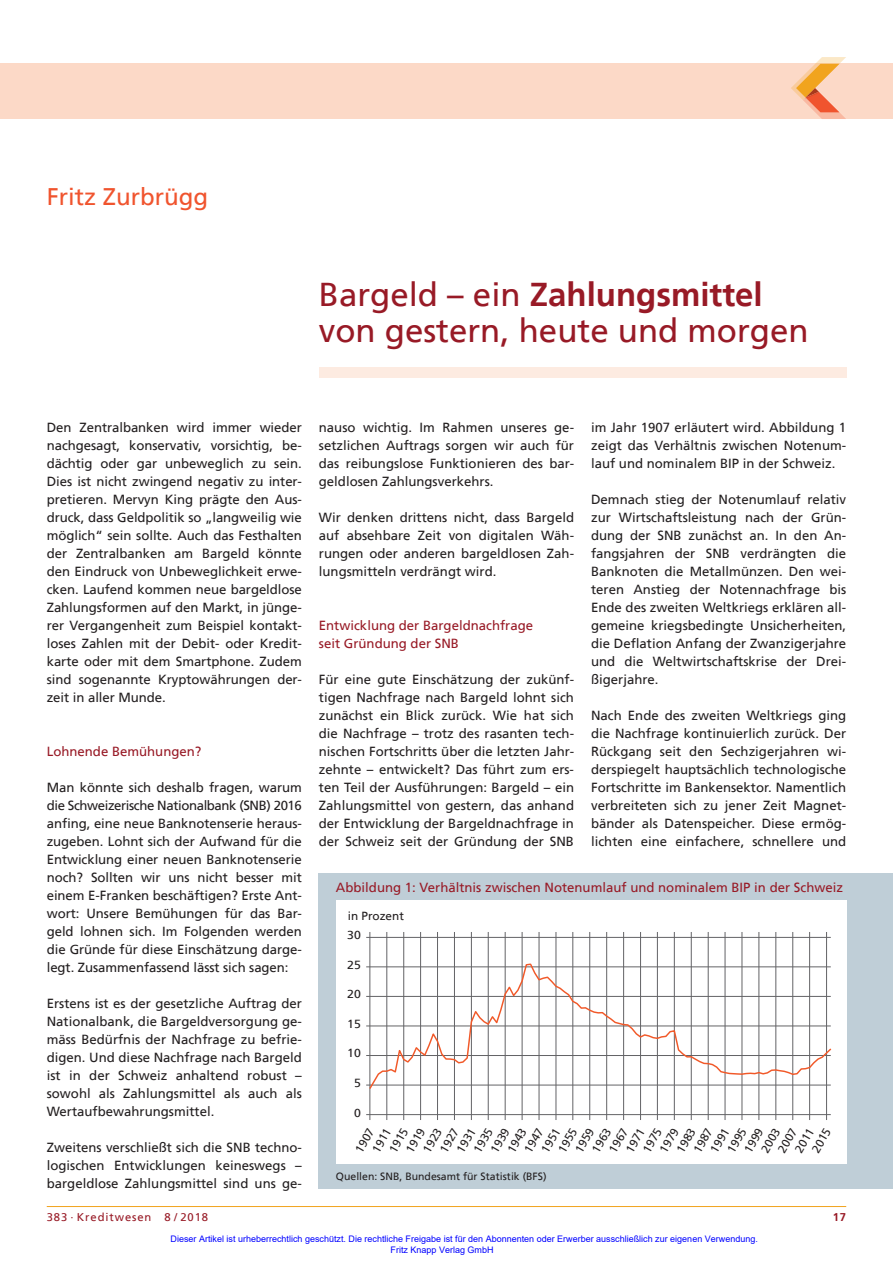
<style>
.page{position:relative;width:893px;height:1263px;background:#fff}
.page>*{position:absolute;margin:0;border:0;box-sizing:border-box;transform-origin:0 0}
.t1{font:33px/36px "Frutiger";color:#981a26}
.t2{font:24px "Frutiger";color:#f0542e}
.t3{font:13.2px/18px "Frutiger";color:#231f20;text-align:justify}
.t4{font:13.2px/18px "Frutiger";color:#981a26}
.t5{font:11.7px "Frutiger";color:#231f20}
.t6{font:11.7px "Frutiger";color:#231f20;scale:1.04 1}
.t7{font:11.25px "Frutiger";letter-spacing:.08em;color:#981a26}
.t8{font:700 11.25px "Frutiger";color:#981a26}
.t9{font:10.5px "Frutiger";color:#231f20}
.t10{font:9px/10.8px "Arial";color:#00f}
.s1{font-weight:700}
</style>
<div class="page">
<hr style="left:47px;top:1206px;width:799px;height:1px;background:#f1a31e">
<div style="left:0;top:64px;width:893px;height:55px;background:#fcd9c7"></div>
<svg style="left:791px;top:57px;width:55px;height:62px"></svg>
<div style="left:319px;top:873px;width:574px;height:315px;background:#bfced7"></div>
<div style="left:336px;top:900px;width:510px;height:264px;background:#fff"></div>
<hr style="left:366px;top:937px;width:465px;height:1px;background:#636366">
<hr style="left:366px;top:966px;width:465px;height:1px;background:#636366">
<hr style="left:366px;top:996px;width:465px;height:1px;background:#636366">
<hr style="left:366px;top:1025px;width:465px;height:1px;background:#636366">
<hr style="left:366px;top:1055px;width:465px;height:1px;background:#636366">
<hr style="left:366px;top:1085px;width:465px;height:1px;background:#636366">
<hr style="left:826px;top:932px;width:1px;height:188px;background:#636366">
<hr style="left:809px;top:932px;width:1px;height:188px;background:#636366">
<hr style="left:792px;top:932px;width:1px;height:188px;background:#636366">
<hr style="left:775px;top:932px;width:1px;height:188px;background:#636366">
<hr style="left:758px;top:932px;width:1px;height:188px;background:#636366">
<hr style="left:742px;top:932px;width:1px;height:188px;background:#636366">
<hr style="left:725px;top:932px;width:1px;height:188px;background:#636366">
<hr style="left:708px;top:932px;width:1px;height:188px;background:#636366">
<hr style="left:691px;top:932px;width:1px;height:188px;background:#636366">
<hr style="left:674px;top:932px;width:1px;height:188px;background:#636366">
<hr style="left:657px;top:932px;width:1px;height:188px;background:#636366">
<hr style="left:640px;top:932px;width:1px;height:188px;background:#636366">
<hr style="left:623px;top:932px;width:1px;height:188px;background:#636366">
<hr style="left:606px;top:932px;width:1px;height:188px;background:#636366">
<hr style="left:589px;top:932px;width:1px;height:188px;background:#636366">
<hr style="left:572px;top:932px;width:1px;height:188px;background:#636366">
<hr style="left:556px;top:932px;width:1px;height:188px;background:#636366">
<hr style="left:539px;top:932px;width:1px;height:188px;background:#636366">
<hr style="left:522px;top:932px;width:1px;height:188px;background:#636366">
<hr style="left:505px;top:932px;width:1px;height:188px;background:#636366">
<hr style="left:488px;top:932px;width:1px;height:188px;background:#636366">
<hr style="left:471px;top:932px;width:1px;height:188px;background:#636366">
<hr style="left:454px;top:932px;width:1px;height:188px;background:#636366">
<hr style="left:437px;top:932px;width:1px;height:188px;background:#636366">
<hr style="left:420px;top:932px;width:1px;height:188px;background:#636366">
<hr style="left:403px;top:932px;width:1px;height:188px;background:#636366">
<hr style="left:386px;top:932px;width:1px;height:188px;background:#636366">
<hr style="left:369px;top:932px;width:1px;height:188px;background:#636366">
<hr style="left:366px;top:1114px;width:465px;height:1px;background:#636366">
<svg style="left:368px;top:962px;width:464px;height:128px"></svg>
<div style="left:319px;top:368px;width:527px;height:10px;background:#fdebe1"></div>
<h2 class="t2" style="left:47px;top:186px;width:163px">Fritz Zurbrügg</h2>
<h1 class="t1" style="left:319px;top:278px;width:491px">Bargeld – ein <span class="s1">Zahlungsmittel </span>von gestern, heute und morgen</h1>
<p class="t3" style="left:47px;top:419px;width:257px">Den Zentralbanken wird immer wieder nachgesagt, konservativ, vorsichtig, be&shy;dächtig oder gar unbeweglich zu sein.<br>Dies ist nicht zwingend negativ zu inter&shy;pretieren. Mervyn King prägte den Aus&shy;druck, dass Geldpolitik so „langweilig wie möglich“ sein sollte. Auch das Festhalten der Zentralbanken am Bargeld könnte den Eindruck von Unbeweglichkeit erwe&shy;cken. Laufend kommen neue bargeldlose Zahlungsformen auf den Markt, in jünge&shy;rer Vergangenheit zum Beispiel kontakt&shy;loses Zahlen mit der Debit- oder Kredit&shy;karte oder mit dem Smartphone. Zudem sind sogenannte Kryptowährungen der&shy;zeit in aller Munde.</p>
<p class="t4" style="left:47px;top:743px;width:156px">Lohnende Bemühungen?</p>
<p class="t3" style="left:47px;top:779px;width:257px">Man könnte sich deshalb fragen, warum die Schweizerische Nationalbank (SNB) 2016 anfing, eine neue Banknotenserie heraus&shy;zugeben. Lohnt sich der Aufwand für die Entwicklung einer neuen Banknotenserie noch? Sollten wir uns nicht besser mit einem E-Franken beschäftigen? Erste Ant&shy;wort: Unsere Bemühungen für das Bar&shy;geld lohnen sich. Im Folgenden werden die Gründe für diese Einschätzung darge&shy;legt. Zusammenfassend lässt sich sagen:</p>
<p class="t3" style="left:47px;top:995px;width:257px">Erstens ist es der gesetzliche Auftrag der Nationalbank, die Bargeldversorgung ge&shy;mäss Bedürfnis der Nachfrage zu befrie&shy;digen. Und diese Nachfrage nach Bargeld ist in der Schweiz anhaltend robust – sowohl als Zahlungsmittel als auch als Wertaufbewahrungsmittel.</p>
<p class="t3" style="left:47px;top:1139px;width:257px">Zweitens verschließt sich die SNB techno&shy;logischen Entwicklungen keineswegs – bargeldlose Zahlungsmittel sind uns ge-</p>
<p class="t3" style="left:319px;top:419px;width:257px">nauso wichtig. Im Rahmen unseres ge&shy;setzlichen Auftrags sorgen wir auch für das reibungslose Funktionieren des bar&shy;geldlosen Zahlungsverkehrs.</p>
<p class="t3" style="left:319px;top:509px;width:257px">Wir denken drittens nicht, dass Bargeld auf absehbare Zeit von digitalen Wäh&shy;rungen oder anderen bargeldlosen Zah&shy;lungsmitteln verdrängt wird.</p>
<p class="t4" style="left:319px;top:617px;width:216px">Entwicklung der Bargeldnachfrage seit Gründung der SNB</p>
<p class="t3" style="left:319px;top:671px;width:257px">Für eine gute Einschätzung der zukünf&shy;tigen Nachfrage nach Bargeld lohnt sich zunächst ein Blick zurück. Wie hat sich die Nachfrage – trotz des rasanten tech&shy;nischen Fortschritts über die letzten Jahr&shy;zehnte – entwickelt? Das führt zum ers&shy;ten Teil der Ausführungen: Bargeld – ein Zahlungsmittel von gestern, das anhand der Entwicklung der Bargeldnachfrage in der Schweiz seit der Gründung der SNB</p>
<p class="t3" style="left:591px;top:419px;width:257px">im Jahr 1907 erläutert wird. Abbildung 1 zeigt das Verhältnis zwischen Notenum&shy;lauf und nominalem BIP in der Schweiz.</p>
<p class="t3" style="left:591px;top:491px;width:257px">Demnach stieg der Notenumlauf relativ zur Wirtschaftsleistung nach der Grün&shy;dung der SNB zunächst an. In den An&shy;fangsjahren der SNB verdrängten die Banknoten die Metallmünzen. Den wei&shy;teren Anstieg der Notennachfrage bis Ende des zweiten Weltkriegs erklären all&shy;gemeine kriegsbedingte Unsicherheiten, die Deflation Anfang der Zwanzigerjahre und die Weltwirtschaftskrise der Drei&shy;ßigerjahre.</p>
<p class="t3" style="left:591px;top:707px;width:257px">Nach Ende des zweiten Weltkriegs ging die Nachfrage kontinuierlich zurück. Der Rückgang seit den Sechzigerjahren wi&shy;derspiegelt hauptsächlich technologische Fortschritte im Bankensektor. Namentlich verbreiteten sich zu jener Zeit Magnet&shy;bänder als Datenspeicher. Diese ermög&shy;lichten eine einfachere, schnellere und</p>
<p class="t4" style="left:336px;top:879px;width:509px">Abbildung 1: Verhältnis zwischen Notenumlauf und nominalem BIP in der Schweiz</p>
<p class="t5" style="left:348px;top:911px;width:58px">in Prozent</p>
<p class="t6" style="left:347px;top:930px;width:15px">30</p>
<p class="t6" style="left:347px;top:959px;width:15px">25</p>
<p class="t6" style="left:347px;top:989px;width:15px">20</p>
<p class="t6" style="left:347px;top:1018px;width:15px">15</p>
<p class="t6" style="left:347px;top:1048px;width:15px">10</p>
<p class="t6" style="left:354px;top:1077px;width:8px">5</p>
<p class="t6" style="left:354px;top:1107px;width:8px">0</p>
<p class="t5" style="left:743px;top:1149px;width:28px;rotate:-60deg">1999</p>
<p class="t5" style="left:658px;top:1149px;width:28px;rotate:-60deg">1979</p>
<p class="t5" style="left:573px;top:1149px;width:28px;rotate:-60deg">1959</p>
<p class="t5" style="left:489px;top:1149px;width:28px;rotate:-60deg">1939</p>
<p class="t5" style="left:404px;top:1149px;width:28px;rotate:-60deg">1919</p>
<p class="t5" style="left:810px;top:1149px;width:28px;rotate:-60deg">2015</p>
<p class="t5" style="left:709px;top:1149px;width:28px;rotate:-60deg">1991</p>
<p class="t5" style="left:726px;top:1149px;width:28px;rotate:-60deg">1995</p>
<p class="t5" style="left:624px;top:1149px;width:28px;rotate:-60deg">1971</p>
<p class="t5" style="left:641px;top:1149px;width:28px;rotate:-60deg">1975</p>
<p class="t5" style="left:540px;top:1149px;width:28px;rotate:-60deg">1951</p>
<p class="t5" style="left:557px;top:1149px;width:28px;rotate:-60deg">1955</p>
<p class="t5" style="left:371px;top:1149px;width:28px;rotate:-60deg">1911</p>
<p class="t5" style="left:387px;top:1149px;width:28px;rotate:-60deg">1915</p>
<p class="t5" style="left:455px;top:1149px;width:28px;rotate:-60deg">1931</p>
<p class="t5" style="left:472px;top:1149px;width:28px;rotate:-60deg">1935</p>
<p class="t5" style="left:759px;top:1149px;width:28px;rotate:-60deg">2003</p>
<p class="t5" style="left:675px;top:1149px;width:28px;rotate:-60deg">1983</p>
<p class="t5" style="left:776px;top:1149px;width:28px;rotate:-60deg">2007</p>
<p class="t5" style="left:590px;top:1149px;width:28px;rotate:-60deg">1963</p>
<p class="t5" style="left:506px;top:1149px;width:28px;rotate:-60deg">1943</p>
<p class="t5" style="left:692px;top:1149px;width:28px;rotate:-60deg">1987</p>
<p class="t5" style="left:421px;top:1149px;width:28px;rotate:-60deg">1923</p>
<p class="t5" style="left:607px;top:1149px;width:28px;rotate:-60deg">1967</p>
<p class="t5" style="left:523px;top:1149px;width:28px;rotate:-60deg">1947</p>
<p class="t5" style="left:354px;top:1149px;width:28px;rotate:-60deg">1907</p>
<p class="t5" style="left:438px;top:1149px;width:28px;rotate:-60deg">1927</p>
<p class="t5" style="left:793px;top:1149px;width:28px;rotate:-60deg">2011</p>
<p class="t9" style="left:336px;top:1171px;width:212px">Quellen: SNB, Bundesamt für Statistik (BFS)</p>
<p class="t7" style="left:47px;top:1211px;width:163px">383 · Kreditwesen 8 / 2018</p>
<p class="t8" style="left:833px;top:1211px;width:15px">17</p>
<p class="t10" style="left:391px;top:1233px;width:369px;text-indent:-220px">Dieser Artikel ist urheberrechtlich geschützt. Die rechtliche Freigabe ist für den Abonnenten oder Erwerber ausschließlich zur eigenen Verwendung.<br>Fritz Knapp Verlag GmbH</p>
</div>
